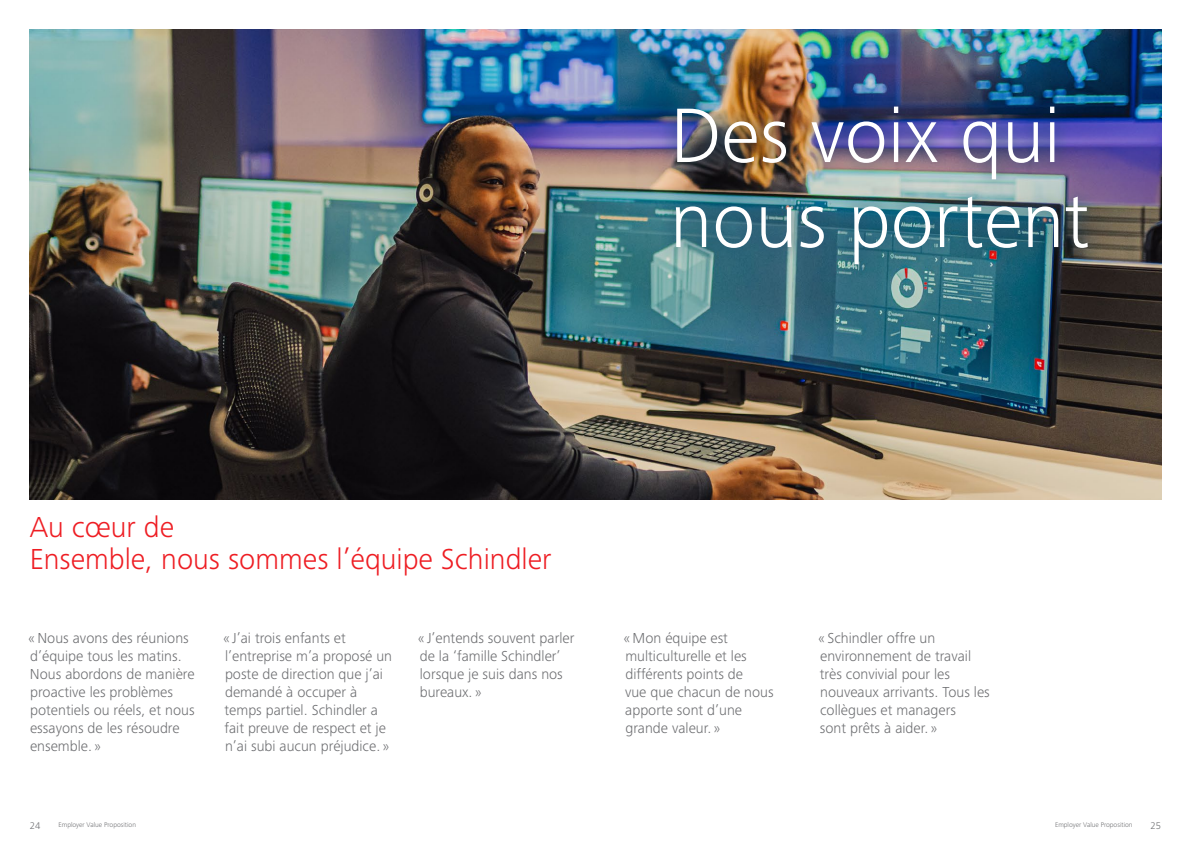
<style>
.page{position:relative;width:1191px;height:842px;background:#fff}
.page>*{position:absolute;margin:0;border:0;box-sizing:border-box;transform-origin:0 0}
.Headline_30_pt_light_gray{font:300 80px/85px "Frutiger Next LTW1 G";color:#fff}
.Headline_30_pt_light_gray-2{font:300 30px/32px "Frutiger Next LTW1 G";color:#ee1d23}
.Intro_text_15_pt_light_gray{font:300 15px/18px "Frutiger Next LTW1 G";color:#6c6d70}
.t1{font:300 10px "Frutiger Next LTW1 G";color:#6c6d70}
.t2{font:300 7px "Frutiger Next LTW1 G";color:#6c6d70}
</style>
<div class="page">
<img style="left:30px;top:30px;width:1131px;height:469px">
<div style="left:660px;top:92px;width:442px;height:187px;background:#1d4e6e;opacity:.9"></div>
<p class="Headline_30_pt_light_gray-2" style="left:30px;top:511px;width:523px">Au cœur de<br>Ensemble, nous sommes l’équipe Schindler</p>
<p class="Headline_30_pt_light_gray" style="left:670px;top:93px;width:421px">Des voix qui nous portent</p>
<p class="Intro_text_15_pt_light_gray" style="left:29px;top:629px;width:167px">« Nous avons des réunions d’équipe tous les matins.<br>Nous abordons de manière proactive les problèmes potentiels ou réels, et nous essayons de les résoudre ensemble. »</p>
<p class="Intro_text_15_pt_light_gray" style="left:223px;top:629px;width:170px">« J’ai trois enfants et l’entreprise m’a proposé un poste de direction que j’ai demandé à occuper à temps partiel. Schindler a fait preuve de respect et je n’ai subi aucun préjudice. »</p>
<p class="Intro_text_15_pt_light_gray" style="left:418px;top:629px;width:158px">« J’entends souvent parler de la ‘famille Schindler’ lorsque je suis dans nos bureaux. »</p>
<p class="Intro_text_15_pt_light_gray" style="left:624px;top:629px;width:151px">« Mon équipe est multiculturelle et les différents points de<br>vue que chacun de nous apporte sont d’une grande valeur. »</p>
<p class="Intro_text_15_pt_light_gray" style="left:818px;top:629px;width:173px">« Schindler offre un environnement de travail très convivial pour les nouveaux arrivants. Tous les collègues et managers<br>sont prêts à aider. »</p>
<p class="t1" style="left:30px;top:820px;width:12px">24</p>
<p class="t2" style="left:59px;top:820px;width:79px">Employer Value Proposition</p>
<p class="t2" style="left:1055px;top:820px;width:79px">Employer Value Proposition</p>
<p class="t1" style="left:1150px;top:820px;width:12px">25</p>
</div>
